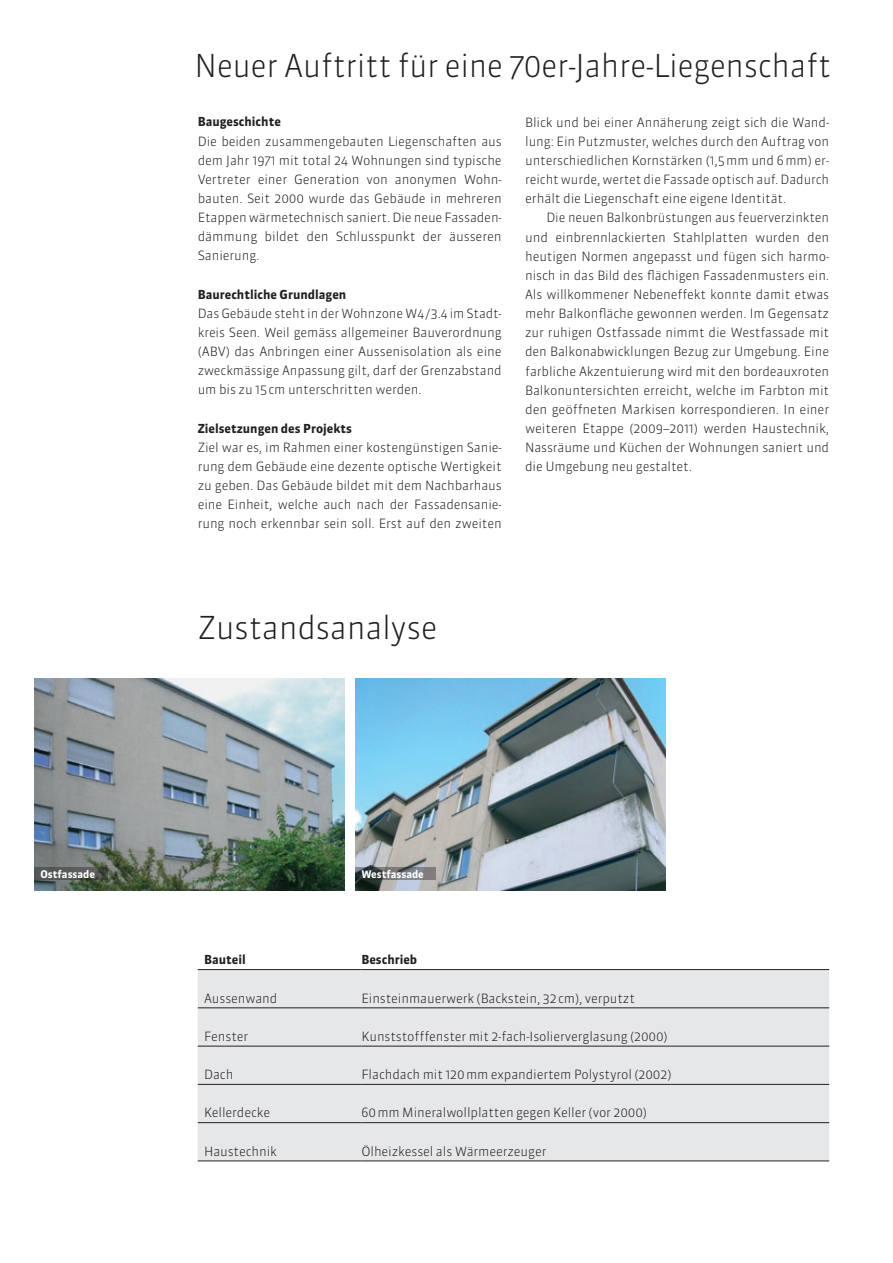
<style>
.page{position:relative;width:893px;height:1263px;background:#fff}
.page>*{position:absolute;margin:0;border:0;box-sizing:border-box;transform-origin:0 0}
._01_Kapitel{font:300 31.5px "Sanuk OT";letter-spacing:-.015em;color:#231f20}
._03_Lauftext_Absatz{font:300 12.75px/19.2px "Sanuk OT";letter-spacing:-.01em;color:#231f20;text-align:justify}
._03_Lauftext{font:300 12.75px/19.2px "Sanuk OT";letter-spacing:-.01em;color:#231f20;text-align:justify}
._03_Lauftext_ohne_Ab{font:300 12.75px/19.2px "Sanuk OT";letter-spacing:-.01em;color:#231f20;text-align:justify}
._04_Tabellentext{font:300 12.75px "Sanuk OT";letter-spacing:-.01em;color:#231f20}
._02_Titel{font:700 12.3px "Sanuk OT";color:#231f20}
._06_Legende{font:700 10.5px "Sanuk OT";color:#fff}
</style>
<div class="page">
<img style="left:34px;top:678px;width:310px;height:213px">
<img style="left:355px;top:678px;width:310px;height:213px">
<svg style="left:34px;top:867px;width:73px;height:13px"></svg>
<svg style="left:355px;top:867px;width:81px;height:13px"></svg>
<div style="left:198px;top:970px;width:631px;height:191px;background:#e6e7e9"></div>
<hr style="left:198px;top:969px;width:163px;height:1px;background:#231f20">
<hr style="left:361px;top:969px;width:468px;height:1px;background:#231f20">
<hr style="left:198px;top:1007px;width:163px;height:1px;background:#231f20">
<hr style="left:361px;top:1007px;width:468px;height:1px;background:#231f20">
<hr style="left:198px;top:1046px;width:163px;height:1px;background:#231f20">
<hr style="left:361px;top:1046px;width:468px;height:1px;background:#231f20">
<hr style="left:198px;top:1084px;width:163px;height:1px;background:#231f20">
<hr style="left:361px;top:1084px;width:468px;height:1px;background:#231f20">
<hr style="left:198px;top:1122px;width:163px;height:1px;background:#231f20">
<hr style="left:361px;top:1122px;width:468px;height:1px;background:#231f20">
<hr style="left:198px;top:1161px;width:163px;height:1px;background:#231f20">
<hr style="left:361px;top:1161px;width:468px;height:1px;background:#231f20">
<p class="_01_Kapitel" style="left:195px;top:46px;width:638px">Neuer Auftritt für eine 70er-Jahre-Liegenschaft</p>
<p class="_02_Titel" style="left:198px;top:114px;width:85px">Baugeschichte</p>
<p class="_03_Lauftext" style="left:198px;top:131px;width:306px">Die beiden zusammengebauten Liegenschaften aus dem Jahr 1971 mit total 24 Wohnungen sind typische Vertreter einer Generation von anonymen Wohn&shy;bauten. Seit 2000 wurde das Gebäude in mehreren Etappen wärmetechnisch saniert. Die neue Fassaden&shy;dämmung bildet den Schlusspunkt der äusseren Sanierung.</p>
<p class="_02_Titel" style="left:198px;top:287px;width:150px">Baurechtliche Grundlagen</p>
<p class="_03_Lauftext" style="left:198px;top:304px;width:306px">Das Gebäude steht in der Wohnzone W4/3.4 im Stadt&shy;kreis Seen. Weil gemäss allgemeiner Bauverordnung (ABV) das Anbringen einer Aussenisolation als eine zweckmässige Anpassung gilt, darf der Grenzabstand um bis zu 15cm unterschritten werden.</p>
<p class="_02_Titel" style="left:198px;top:420px;width:156px">Zielsetzungen des Projekts</p>
<p class="_03_Lauftext_ohne_Ab" style="left:198px;top:438px;width:306px">Ziel war es, im Rahmen einer kostengünstigen Sanie&shy;rung dem Gebäude eine dezente optische Wertigkeit zu geben. Das Gebäude bildet mit dem Nachbarhaus eine Einheit, welche auch nach der Fassadensanie&shy;rung noch erkennbar sein soll. Erst auf den zweiten</p>
<p class="_03_Lauftext_ohne_Ab" style="left:525px;top:113px;width:306px">Blick und bei einer Annäherung zeigt sich die Wand&shy;lung: Ein Putzmuster, welches durch den Auftrag von unterschiedlichen Kornstärken (1,5mm und 6mm) er&shy;reicht wurde, wertet die Fassade optisch auf. Dadurch erhält die Liegenschaft eine eigene Identität.</p>
<p class="_03_Lauftext_Absatz" style="left:525px;top:208px;width:306px;text-indent:21px">Die neuen Balkonbrüstungen aus feuerverzinkten und einbrennlackierten Stahlplatten wurden den heutigen Normen angepasst und fügen sich harmo&shy;nisch in das Bild des flächigen Fassadenmusters ein.<br>Als willkommener Nebeneffekt konnte damit etwas mehr Balkonfläche gewonnen werden. Im Gegensatz zur ruhigen Ostfassade nimmt die Westfassade mit den Balkonabwicklungen Bezug zur Umgebung. Eine farbliche Akzentuierung wird mit den bordeauxroten Balkonuntersichten erreicht, welche im Farbton mit den geöffneten Markisen korrespondieren. In einer weiteren Etappe (2009–2011) werden Haustechnik, Nassräume und Küchen der Wohnungen saniert und die Umgebung neu gestaltet.</p>
<p class="_01_Kapitel" style="left:198px;top:608px;width:241px">Zustandsanalyse</p>
<p class="_06_Legende" style="left:40px;top:867px;width:56px">Ostfassade</p>
<p class="_06_Legende" style="left:361px;top:867px;width:64px">Westfassade</p>
<p class="_02_Titel" style="left:204px;top:952px;width:43px">Bauteil</p>
<p class="_02_Titel" style="left:361px;top:952px;width:57px">Beschrieb</p>
<p class="_04_Tabellentext" style="left:204px;top:990px;width:75px">Aussenwand</p>
<p class="_04_Tabellentext" style="left:361px;top:990px;width:275px">Einsteinmauerwerk (Backstein, 32cm), verputzt</p>
<p class="_04_Tabellentext" style="left:204px;top:1028px;width:46px">Fenster</p>
<p class="_04_Tabellentext" style="left:361px;top:1028px;width:308px">Kunststofffenster mit 2-fach-Isolierverglasung (2000)</p>
<p class="_04_Tabellentext" style="left:204px;top:1066px;width:31px">Dach</p>
<p class="_04_Tabellentext" style="left:361px;top:1066px;width:312px">Flachdach mit 120mm expandiertem Polystyrol (2002)</p>
<p class="_04_Tabellentext" style="left:204px;top:1105px;width:68px">Kellerdecke</p>
<p class="_04_Tabellentext" style="left:361px;top:1105px;width:287px">60mm Mineralwollplatten gegen Keller (vor 2000)</p>
<p class="_04_Tabellentext" style="left:204px;top:1143px;width:75px">Haustechnik</p>
<p class="_04_Tabellentext" style="left:361px;top:1143px;width:187px">Ölheizkessel als Wärmeerzeuger</p>
</div>
